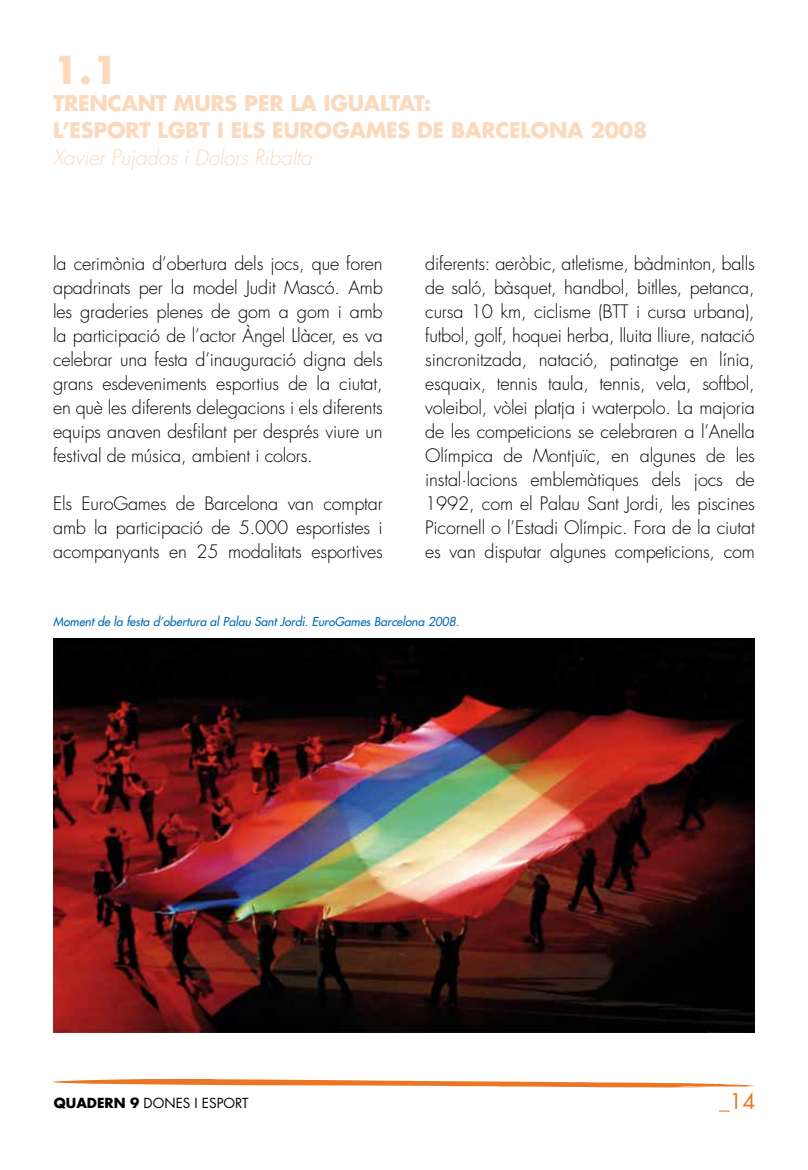
<style>
.page{position:relative;width:808px;height:1170px;background:#fff}
.page>*{position:absolute;margin:0;border:0;box-sizing:border-box;transform-origin:0 0}
.t1{font:700 37.5px "Futura Std";color:#fcd9bc}
.t2{font:700 21px/27px "Futura Std";letter-spacing:-.01em;color:#fcd9bc}
.t3{font:italic 300 21px "Futura Std";letter-spacing:-.01em;color:#fcd9bc}
.t4{font:21px "Futura Std";color:#ec7524}
.t5{font:300 18px/24px "Futura Std";letter-spacing:-.01em;color:#000;text-align:justify}
.t6{font:13.5px "Futura Std";color:#000}
.t7{font:italic 500 12px "Futura Std";color:#006ab3}
.s1{font-weight:700}
</style>
<div class="page">
<svg style="left:53px;top:1079px;width:701px;height:8px"></svg>
<img style="left:53px;top:638px;width:702px;height:394px">
<h1 class="t1" style="left:53px;top:45px;width:67px">1.1</h1>
<p class="t2" style="left:53px;top:89px;width:596px">TRENCANT MURS PER LA IGUALTAT:<br>L’ESPORT LGBT I ELS EUROGAMES DE BARCELONA 2008</p>
<p class="t3" style="left:53px;top:145px;width:260px">Xavier Pujadas i Dolors Ribalta</p>
<p class="t5" style="left:53px;top:252px;width:331px">la cerimònia d’obertura dels jocs, que foren apadrinats per la model Judit Mascó. Amb les graderies plenes de gom a gom i amb la participació de l’actor Àngel Llàcer, es va celebrar una festa d’inauguració digna dels grans esdeveniments esportius de la ciutat, en què les diferents delegacions i els diferents equips anaven desfilant per després viure un festival de música, ambient i colors.</p>
<p class="t5" style="left:53px;top:492px;width:331px">Els EuroGames de Barcelona van comptar amb la participació de 5.000 esportistes i acompanyants en 25 modalitats esportives</p>
<p class="t5" style="left:425px;top:252px;width:331px">diferents: aeròbic, atletisme, bàdminton, balls de saló, bàsquet, handbol, bitlles, petanca, cursa 10 km, ciclisme (BTT i cursa urbana), futbol, golf, hoquei herba, lluita lliure, natació sincronitzada, natació, patinatge en línia, esquaix, tennis taula, tennis, vela, softbol, voleibol, vòlei platja i waterpolo. La majoria de les competicions se celebraren a l’Anella Olímpica de Montjuïc, en algunes de les instal·lacions emblemàtiques dels jocs de 1992, com el Palau Sant Jordi, les piscines Picornell o l’Estadi Olímpic. Fora de la ciutat es van disputar algunes competicions, com</p>
<p class="t7" style="left:53px;top:614px;width:408px">Moment de la festa d’obertura al Palau Sant Jordi. EuroGames Barcelona 2008.</p>
<p class="t6" style="left:54px;top:1094px;width:196px"><span class="s1">QUADERN 9</span> DONES I ESPORT</p>
<p class="t4" style="left:719px;top:1087px;width:38px">_14</p>
</div>
